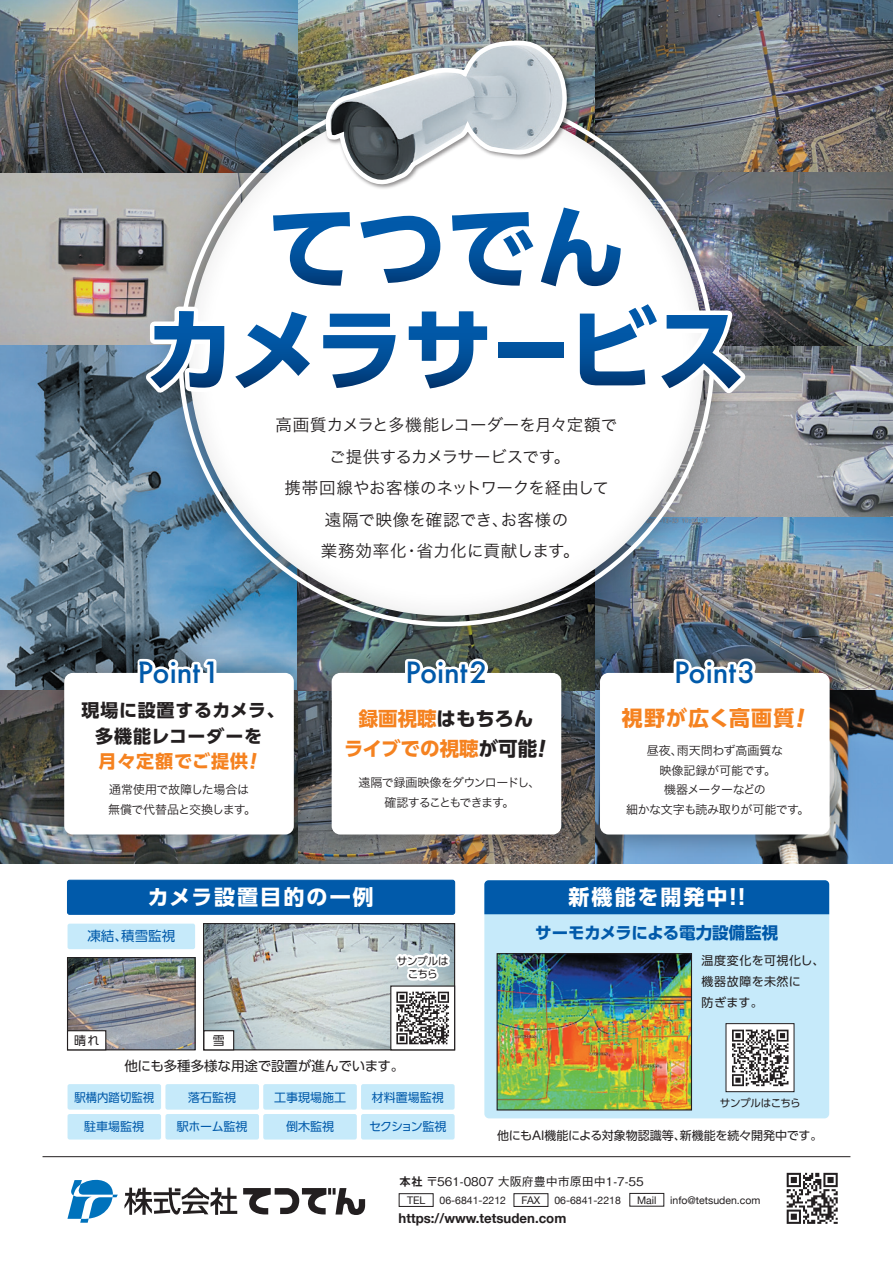
<style>
.page{position:relative;width:893px;height:1263px;background:#fff}
.page>*{position:absolute;margin:0;border:0;box-sizing:border-box;transform-origin:0 0}
.t1{font:500 28.5px "Futura";color:#015aaa}
.t2{font:700 21px "UD Shin Go Pro";letter-spacing:.1em;color:#fff}
.t3{font:700 21px "UD Shin Go Pro";letter-spacing:.05em;color:#f58220}
.t4{font:700 19.5px/30px "UD Shin Go Pro";color:#f58220;text-align:center}
.t5{font:700 18px/25.5px "UD Shin Go Pro";letter-spacing:.04em;color:#231f20;text-align:center}
.t6{font:700 18px "UD Shin Go Pro";letter-spacing:.05em;color:#f58220}
.t7{font:16.5px/31.5px "Hira Kaku Std W3";letter-spacing:.005em;color:#231f20;text-align:center}
.t8{font:700 16.5px "UD Shin Go Pro";letter-spacing:-.005em;color:#015aaa}
.t9{font:700 13.5px "Helvetica Neue";color:#231f20}
.t10{font:13.5px "UD Shin Go Pro";letter-spacing:-.005em;color:#231f20}
.t11{font:13.5px "UD Shin Go Pro";color:#015aaa}
.t12{font:12px/19.5px "Hira Kaku Std W3";letter-spacing:-.04em;color:#231f20;text-align:center}
.t13{font:12px "UD Shin Go Pro";color:#231f20}
.t14{font:12px "UD Shin Go Pro";color:#015aaa}
.t15{font:12px/19.5px "Hira Kaku Std W3";letter-spacing:-.08em;color:#231f20;text-align:center}
.t16{font:500 12px "Gothic BBB Pro";color:#231f20}
.t17{font:12px/21px "UD Shin Go Pro";letter-spacing:.05em;color:#231f20}
.t18{font:12px "UD Shin Go Pro";color:#015aaa;scale:.95 1}
.t19{font:12px "UD Shin Go Pro";letter-spacing:-.085em;color:#015aaa}
.t20{font:10.5px "Helvetica Neue";color:#231f20}
.t21{font:10.5px/13.5px "UD Shin Go Pro";letter-spacing:-.045em;color:#231f20;text-align:center}
.s1{color:#231f20}
.s2{font-family:"Midashi Go Pro MB31";font-weight:400}
</style>
<div class="page">
<img style="left:0;top:0;width:893px;height:863px">
<img style="left:69px;top:959px;width:125px;height:89px">
<div style="left:67px;top:957px;width:129px;height:93px;border:1px solid #231f20"></div>
<div style="left:67px;top:1030px;width:39px;height:20px;background:#fff;border:1px solid #231f20"></div>
<img style="left:600px;top:634px;width:268px;height:230px">
<div style="left:600px;top:673px;width:230px;height:161px;background:#fff;border-radius:9px"></div>
<img style="left:26px;top:634px;width:267px;height:230px">
<div style="left:64px;top:673px;width:230px;height:161px;background:#fff;border-radius:9px"></div>
<img style="left:293px;top:665px;width:307px;height:199px">
<div style="left:332px;top:673px;width:229px;height:161px;background:#fff;border-radius:9px"></div>
<svg style="left:671px;top:654px;width:90px;height:19px"></svg>
<svg style="left:135px;top:654px;width:84px;height:19px"></svg>
<svg style="left:402px;top:665px;width:91px;height:8px"></svg>
<div style="left:68px;top:1084px;width:93px;height:26px;background:#c6eafa;border-radius:2px"></div>
<div style="left:165px;top:1084px;width:94px;height:26px;background:#c6eafa;border-radius:2px"></div>
<div style="left:263px;top:1084px;width:94px;height:26px;background:#c6eafa;border-radius:2px"></div>
<div style="left:361px;top:1084px;width:94px;height:26px;background:#c6eafa;border-radius:2px"></div>
<div style="left:68px;top:1114px;width:93px;height:25px;background:#c6eafa;border-radius:2px"></div>
<div style="left:165px;top:1114px;width:94px;height:25px;background:#c6eafa;border-radius:2px"></div>
<div style="left:263px;top:1114px;width:94px;height:25px;background:#c6eafa;border-radius:2px"></div>
<div style="left:361px;top:1114px;width:94px;height:25px;background:#c6eafa;border-radius:2px"></div>
<hr style="left:43px;top:1156px;width:807px;height:1px;background:#231f20">
<div style="left:399px;top:1193px;width:34px;height:14px;border:1px solid #231f20"></div>
<div style="left:514px;top:1193px;width:34px;height:14px;border:1px solid #231f20"></div>
<div style="left:630px;top:1193px;width:34px;height:13px;border:1px solid #231f20"></div>
<svg style="left:787px;top:1173px;width:51px;height:51px"></svg>
<img style="left:140px;top:402px;width:613px;height:263px">
<div style="left:68px;top:880px;width:387px;height:34px;background:#015aaa;border-radius:2px"></div>
<div style="left:67px;top:880px;width:388px;height:35px;border:1px solid #015aaa;border-radius:2px"></div>
<div style="left:484px;top:880px;width:345px;height:238px;background:#c6eafa;border-radius:5px"></div>
<img style="left:499px;top:955px;width:191px;height:153px">
<div style="left:497px;top:953px;width:195px;height:157px;border:1px solid #231f20"></div>
<div style="left:68px;top:924px;width:127px;height:25px;background:#c6eafa;border-radius:2px"></div>
<img style="left:205px;top:925px;width:248px;height:123px">
<div style="left:203px;top:923px;width:252px;height:127px;border:1px solid #231f20"></div>
<svg style="left:393px;top:950px;width:61px;height:34px"></svg>
<div style="left:390px;top:985px;width:65px;height:65px;background:#fff;border:1px solid #231f20"></div>
<svg style="left:396px;top:992px;width:53px;height:52px"></svg>
<div style="left:726px;top:1023px;width:68px;height:69px;background:#fff;border:1px solid #231f20"></div>
<svg style="left:732px;top:1030px;width:56px;height:56px"></svg>
<div style="left:484px;top:880px;width:345px;height:34px;background:#015aaa"></div>
<div style="left:203px;top:1030px;width:31px;height:20px;background:#fff;border:1px solid #231f20"></div>
<img style="left:136px;top:33px;width:618px;height:369px">
<svg style="left:124px;top:1187px;width:113px;height:28px"></svg>
<svg style="left:243px;top:1188px;width:122px;height:27px"></svg>
<svg style="left:67px;top:1180px;width:51px;height:43px"></svg>
<p class="t7" style="left:276px;top:409px;width:343px">高画質カメラと多機能レコーダーを月々定額でご提供するカメラサービスです。<br>携帯回線やお客様のネットワークを経由して遠隔で映像を確認でき、お客様の<br>業務効率化・省力化に貢献します。</p>
<h1 class="t1" style="left:138px;top:653px;width:84px">Point1</h1>
<h1 class="t1" style="left:405px;top:653px;width:84px">Point2</h1>
<h1 class="t1" style="left:674px;top:653px;width:83px">Point3</h1>
<p class="t5" style="left:82px;top:697px;width:205px">現場に設置するカメラ、多機能レコーダーを</p>
<p class="t6" style="left:99px;top:747px;width:151px">月々定額でご提供</p>
<p class="t12" style="left:108px;top:780px;width:150px;text-align:left">通常使用で故障した場合は無償で代替品と交換します。</p>
<p class="t4" style="left:344px;top:703px;width:195px">録画視聴<span class="s1">はもちろん</span>ライブでの視聴<span class="s1">が可能</span></p>
<p class="t15" style="left:358px;top:773px;width:184px">遠隔で録画映像をダウンロードし、確認することもできます。</p>
<p class="t2" style="left:148px;top:880px;width:228px">カメラ設置目的の一例</p>
<p class="t3" style="left:622px;top:701px;width:174px">視野が広く高画質</p>
<p class="t12" style="left:626px;top:741px;width:185px">昼夜、雨天問わず高画質な<br>映像記録が可能です。<br>機器メーターなどの<br>細かな文字も読み取りが可能です。</p>
<p class="t2" style="left:568px;top:879px;width:185px">新機能を開発中！！</p>
<p class="t11" style="left:87px;top:925px;width:89px">凍結、積雪監視</p>
<p class="t13" style="left:74px;top:1030px;width:27px">晴れ</p>
<p class="t13" style="left:213px;top:1030px;width:13px">雪</p>
<p class="t21" style="left:397px;top:953px;width:53px">サンプルはこちら</p>
<p class="t10" style="left:124px;top:1055px;width:281px">他にも多種多様な用途で設置が進んでいます。</p>
<p class="t18" style="left:74px;top:1088px;width:86px">駅構内踏切監視</p>
<p class="t14" style="left:188px;top:1088px;width:50px">落石監視</p>
<p class="t14" style="left:84px;top:1117px;width:61px">駐車場監視</p>
<p class="t14" style="left:177px;top:1117px;width:72px">駅ホーム監視</p>
<p class="t14" style="left:274px;top:1088px;width:73px">工事現場施工</p>
<p class="t14" style="left:372px;top:1088px;width:73px">材料置場監視</p>
<p class="t14" style="left:286px;top:1117px;width:49px">倒木監視</p>
<p class="t19" style="left:369px;top:1117px;width:79px">セクション監視</p>
<p class="t8" style="left:535px;top:919px;width:245px">サーモカメラによる電力設備監視</p>
<p class="t17" style="left:702px;top:950px;width:124px">温度変化を可視化し、機器故障を未然に<br>防ぎます。</p>
<p class="t21" style="left:720px;top:1096px;width:82px">サンプルはこちら</p>
<p class="t13" style="left:497px;top:1125px;width:327px">他にもAI機能による対象物認識等、新機能を続々開発中です。</p>
<p class="t16" style="left:399px;top:1171px;width:246px"><span class="s2">本社</span> 〒561-0807 大阪府豊中市原田中1-7-55</p>
<p class="t20" style="left:407px;top:1192px;width:20px">TEL</p>
<p class="t20" style="left:440px;top:1192px;width:68px">06-6841-2212</p>
<p class="t20" style="left:522px;top:1192px;width:20px">FAX</p>
<p class="t20" style="left:554px;top:1192px;width:68px">06-6841-2218</p>
<p class="t20" style="left:637px;top:1192px;width:21px">Mail</p>
<p class="t20" style="left:670px;top:1192px;width:92px">info@tetsuden.com</p>
<p class="t9" style="left:399px;top:1207px;width:169px">https://www.tetsuden.com</p>
</div>
